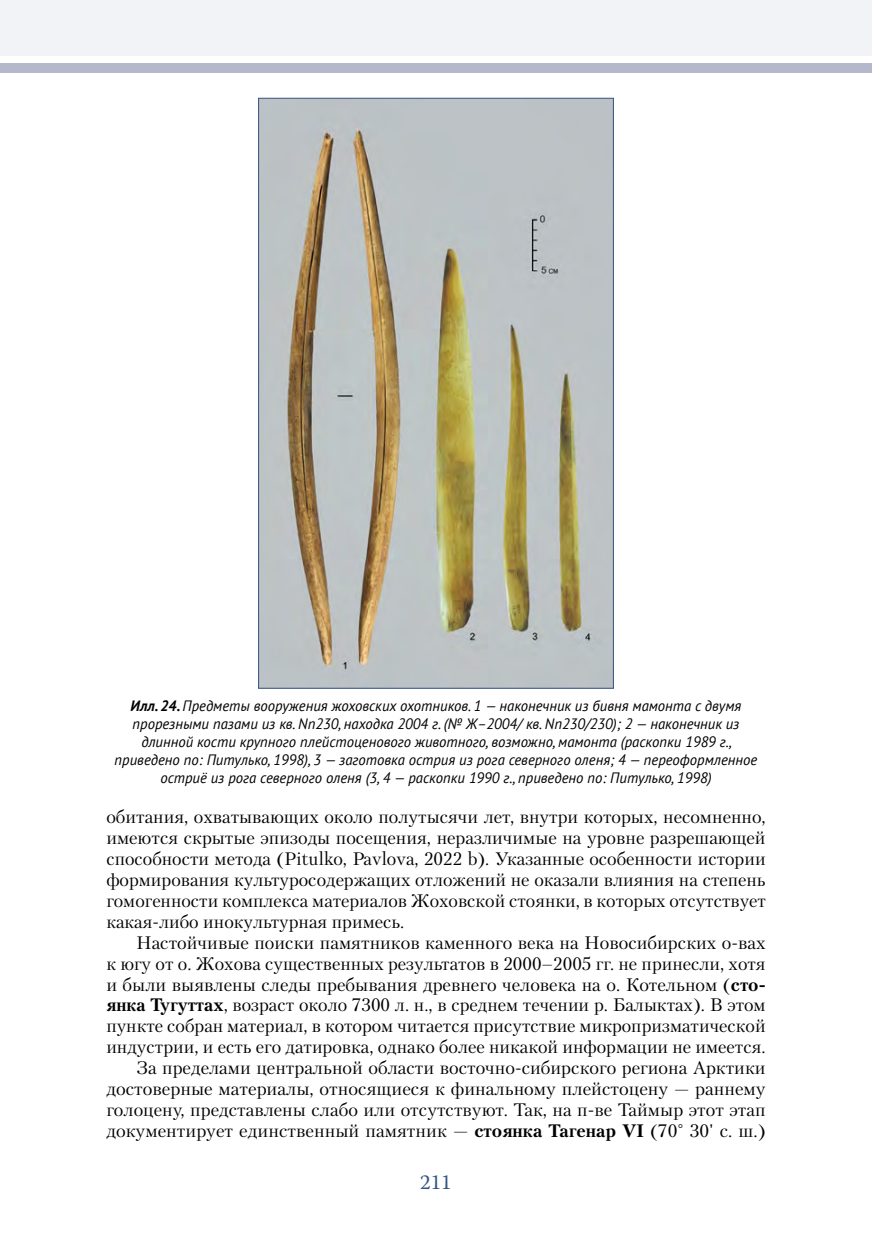
<style>
.page{position:relative;width:872px;height:1234px;background:#fff}
.page>*{position:absolute;margin:0;border:0;box-sizing:border-box;transform-origin:0 0}
.t1{font:21px "Warnock Pro";color:#365584}
.t2{font:18px/20.9px "Petersburg San Pin";color:#000;text-align:justify}
.t3{font:italic 15px/18px "PT Sans";color:#000;text-align:center}
.s1{font-weight:700}
</style>
<div class="page">
<img style="left:260px;top:100px;width:352px;height:586px">
<div style="left:0;top:64px;width:872px;height:9px;background:#b5b8cc"></div>
<div style="left:0;top:0;width:872px;height:56px;background:#f2f3f6"></div>
<p class="t3" style="left:115px;top:696px;width:644px"><span class="s1">Илл. 24.</span> Предметы вооружения жоховских охотников. 1 — наконечник из бивня мамонта с двумя прорезными пазами из кв. Nn230, находка 2004 г. (№ Ж–2004/ кв. Nn230/230); 2 — наконечник из длинной кости крупного плейстоценового животного, возможно, мамонта (раскопки 1989 г., приведено по: Питулько, 1998), 3 — заготовка острия из рога северного оленя; 4 — переоформленное остриё из рога северного оленя (3, 4 — раскопки 1990 г., приведено по: Питулько, 1998)</p>
<p class="t2" style="left:106px;top:805px;width:661px">обитания, охватывающих около полутысячи лет, внутри которых, несомненно, имеются скрытые эпизоды посещения, неразличимые на уровне разрешающей способности метода (Pitulko, Pavlova, 2022 b). Указанные особенности истории формирования культуросодержащих отложений не оказали влияния на степень гомогенности комплекса материалов Жоховской стоянки, в которых отсутствует какая-либо инокультурная примесь.</p>
<p class="t2" style="left:106px;top:931px;width:661px;text-align:right">Настойчивые поиски памятников каменного века на Новосибирских о-вах<br>к югу от о. Жохова существенных результатов в 2000–2005 гг. не принесли, хотя и были выявлены следы пребывания древнего человека на о. Котельном (<span class="s1">сто&shy;янка Тугуттах</span>, возраст около 7300 л. н., в среднем течении р. Балыктах). В этом пункте собран материал, в котором читается присутствие микропризматической индустрии, и есть его датировка, однако более никакой информации не имеется.<br>За пределами центральной области восточно-сибирского региона Арктики достоверные материалы, относящиеся к финальному плейстоцену — раннему голоцену, представлены слабо или отсутствуют. Так, на п-ве Таймыр этот этап документирует единственный памятник — <span class="s1">стоянка Тагенар VI</span> (70° 30' c. ш.)</p>
<p class="t1" style="left:420px;top:1169px;width:33px">211</p>
</div>
